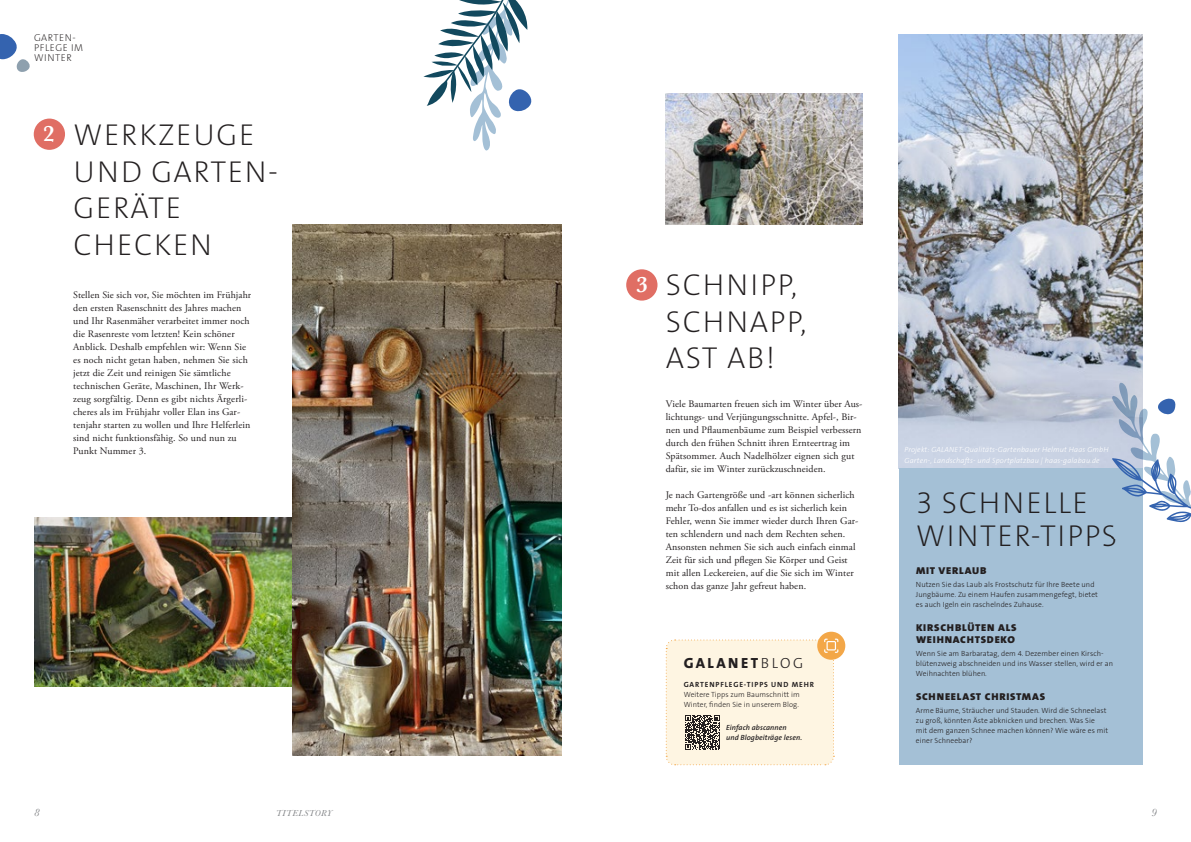
<style>
.page{position:relative;width:1191px;height:842px;background:#fff}
.page>*{position:absolute;margin:0;border:0;box-sizing:border-box;transform-origin:0 0}
._01_Headline{font:200 30.4px/36.4px "The Sans B W2";letter-spacing:.055em;color:#231f20}
._03a_Fliesstext{font:600 23px "Baskerville";color:#fff}
.t1{font:800 14.8px "The Sans B W8";letter-spacing:.16em;color:#231f20}
.t2{font:italic 11px "Baskerville";color:#808285}
._03a_Fliesstext-2{font:10px/13px "Adobe Garamond Pro";letter-spacing:.01em;color:#231f20}
.t3{font:900 10px/12px "The Sans B W9";letter-spacing:.07em;color:#231f20;scale:1.07 1}
._01_Headline-2{font:200 10px/10px "The Sans B W2";letter-spacing:.055em;color:#231f20}
.t4{font:italic 9px "Baskerville";letter-spacing:.06em;color:#808285}
.t5{font:300 7.5px/10px "The Sans B W3";letter-spacing:.01em;color:#231f20}
._05_Bildunterschrift{font:italic 300 7.5px/10.5px "The Sans B W3";letter-spacing:.02em;color:#fff}
.t6{font:italic 600 7.5px "The Sans B W6";letter-spacing:.01em;color:#231f20}
.t7{font:700 7.5px "The Sans B W7";letter-spacing:.115em;color:#231f20}
.s1{font-family:"The Sans B W3";font-weight:300}
</style>
<div class="page">
<img style="left:34px;top:517px;width:258px;height:169px">
<img style="left:899px;top:34px;width:243px;height:434px">
<img style="left:292px;top:224px;width:269px;height:532px">
<img style="left:665px;top:94px;width:197px;height:130px">
<div style="left:34px;top:119px;width:31px;height:31px;background:#e06e64;border-radius:50%"></div>
<div style="left:817px;top:632px;width:28px;height:28px;background:#f3a748;border-radius:50%"></div>
<svg style="left:665px;top:639px;width:173px;height:127px;background:#f5ecd9"></svg>
<div style="left:899px;top:468px;width:243px;height:297px;background:#a4c0d6"></div>
<svg style="left:423px;top:0;width:109px;height:151px"></svg>
<div style="left:626px;top:269px;width:31px;height:32px;background:#e06e64;border-radius:50%"></div>
<svg style="left:1111px;top:382px;width:80px;height:156px"></svg>
<svg style="left:0;top:34px;width:30px;height:38px"></svg>
<p class="_01_Headline-2" style="left:34px;top:33px;width:51px">GARTEN-<br>PFLEGE IM<br>WINTER</p>
<p class="_03a_Fliesstext" style="left:43px;top:117px;width:13px">2</p>
<p class="_01_Headline" style="left:73px;top:117px;width:206px">WERKZEUGE<br>UND GARTEN-<br>GERÄTE<br>CHECKEN</p>
<p class="_03a_Fliesstext-2" style="left:73px;top:289px;width:179px">Stellen Sie sich vor, Sie möchten im Frühjahr den ersten Rasenschnitt des Jahres machen und Ihr Rasenmäher verarbeitet immer noch die Rasenreste vom letzten! Kein schöner Anblick. Deshalb empfehlen wir: Wenn Sie es noch nicht getan haben, nehmen Sie sich jetzt die Zeit und reinigen Sie sämtliche technischen Geräte, Maschinen, Ihr Werk&shy;zeug sorgfältig. Denn es gibt nichts Ärgerli&shy;cheres als im Frühjahr voller Elan ins Gar&shy;tenjahr starten zu wollen und Ihre Helferlein sind nicht funktionsfähig. So und nun zu Punkt Nummer 3.</p>
<p class="_03a_Fliesstext" style="left:636px;top:268px;width:13px">3</p>
<p class="_01_Headline" style="left:666px;top:267px;width:142px">SCHNIPP,<br>SCHNAPP,<br>AST AB!</p>
<p class="_03a_Fliesstext-2" style="left:665px;top:398px;width:198px">Viele Baumarten freuen sich im Winter über Aus&shy;lichtungs- und Verjüngungsschnitte. Apfel-, Bir&shy;nen und Pflaumenbäume zum Beispiel verbessern durch den frühen Schnitt ihren Ernteertrag im Spätsommer. Auch Nadelhölzer eignen sich gut dafür, sie im Winter zurückzuschneiden.</p>
<p class="_03a_Fliesstext-2" style="left:665px;top:489px;width:194px">Je nach Gartengröße und -art können sicherlich mehr To-dos anfallen und es ist sicherlich kein Fehler, wenn Sie immer wieder durch Ihren Gar&shy;ten schlendern und nach dem Rechten sehen.<br>Ansonsten nehmen Sie sich auch einfach einmal Zeit für sich und pflegen Sie Körper und Geist mit allen Leckereien, auf die Sie sich im Winter schon das ganze Jahr gefreut haben.</p>
<p class="t1" style="left:683px;top:654px;width:121px">GALANET<span class="s1">BLOG</span></p>
<p class="t7" style="left:684px;top:680px;width:132px">GARTENPFLEGE-TIPPS UND MEHR</p>
<p class="t5" style="left:683px;top:689px;width:117px">Weitere Tipps zum Baumschnitt im<br>Winter, finden Sie in unserem Blog.</p>
<p class="t6" style="left:726px;top:723px;width:62px">Einfach abscannen</p>
<p class="t6" style="left:726px;top:733px;width:78px">und Blogbeiträge lesen.</p>
<p class="_05_Bildunterschrift" style="left:904px;top:445px;width:205px">Projekt: GALANET-Qualitäts-Gartenbauer Helmut Haas GmbH<br>Garten-, Landschafts- und Sportplatzbau | haas-galabau.de</p>
<p class="_01_Headline" style="left:916px;top:487px;width:203px;line-height:32.4px">3 SCHNELLE<br>WINTER-TIPPS</p>
<p class="t3" style="left:916px;top:565px;width:67px">MIT VERLAUB</p>
<p class="t5" style="left:916px;top:579px;width:183px">Nutzen Sie das Laub als Frostschutz für Ihre Beete und<br>Jungbäume. Zu einem Haufen zusammengefegt, bietet es auch Igeln ein raschelndes Zuhause.</p>
<p class="t3" style="left:916px;top:622px;width:95px">KIRSCHBLÜTEN ALS<br>WEIHNACHTSDEKO</p>
<p class="t5" style="left:916px;top:648px;width:199px">Wenn Sie am Barbaratag, dem 4. Dezember einen Kirsch&shy;blütenzweig abschneiden und ins Wasser stellen, wird er an<br>Weihnachten blühen.</p>
<p class="t3" style="left:916px;top:690px;width:122px">SCHNEELAST CHRISTMAS</p>
<p class="t5" style="left:916px;top:705px;width:194px">Arme Bäume, Sträucher und Stauden. Wird die Schneelast zu groß, könnten Äste abknicken und brechen. Was Sie mit dem ganzen Schnee machen können? Wie wäre es mit einer Schneebar?</p>
<p class="t2" style="left:34px;top:805px;width:7px">8</p>
<p class="t4" style="left:276px;top:807px;width:58px">TITELSTORY</p>
<p class="t2" style="left:1151px;top:805px;width:7px">9</p>
</div>
